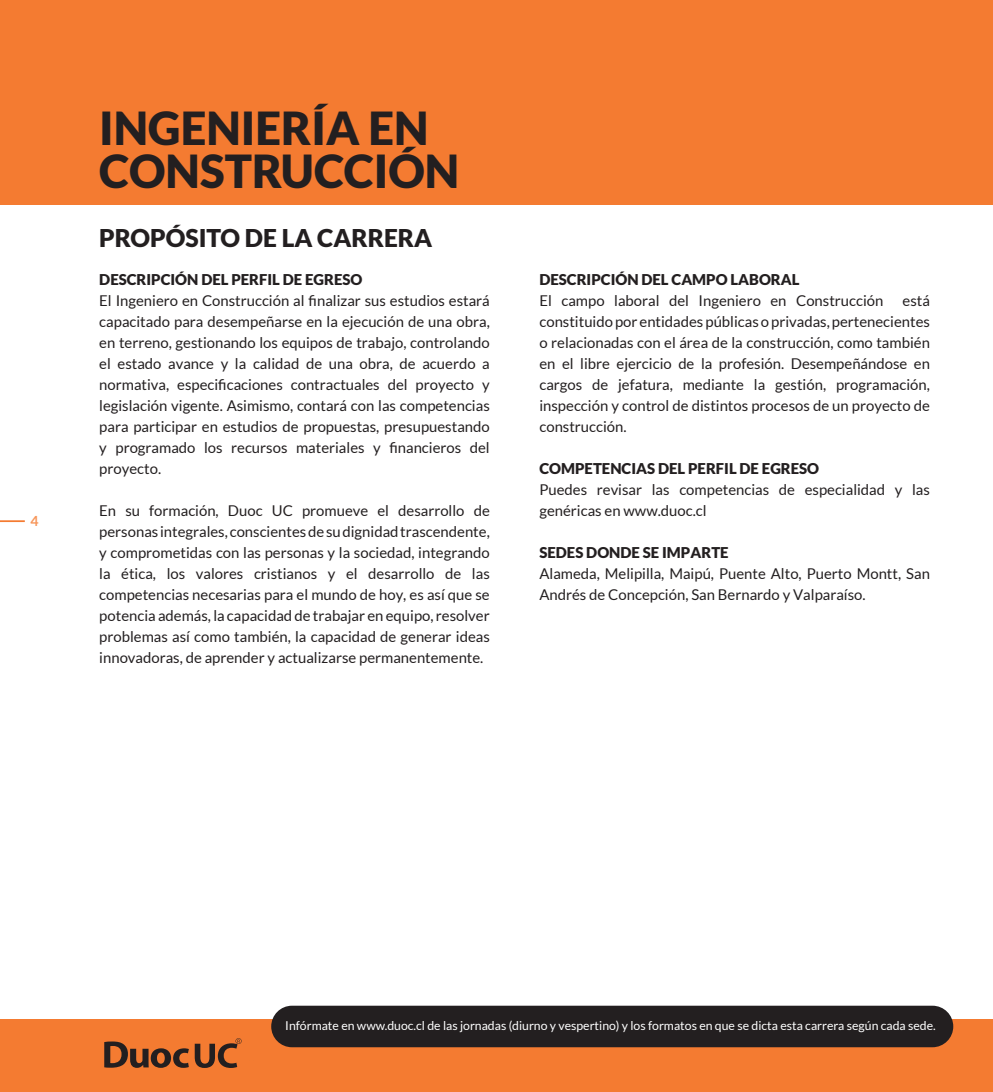
<style>
.page{position:relative;width:993px;height:1092px;background:#fff}
.page>*{position:absolute;margin:0;border:0;box-sizing:border-box;transform-origin:0 0}
.t1{font:900 45.5px/43.8px "Lato";color:#231f20}
.t2{font:900 24.5px "Lato";color:#231f20}
.t3{font:14.88px/21px "Lato";color:#231f20;text-align:justify}
.t4{font:900 14.88px "Lato";color:#231f20}
.t5{font:700 14px "Lato";color:#f7965a}
.t6{font:12.25px "Lato";color:#fff}
</style>
<div class="page">
<hr style="left:0;top:520px;width:25px;height:2px;background:#f47b31">
<div style="left:0;top:1019px;width:992px;height:72px;background:#f47b31"></div>
<svg style="left:104px;top:1041px;width:85px;height:26px"></svg>
<svg style="left:195px;top:1038px;width:46px;height:29px"></svg>
<div style="left:271px;top:1005px;width:681px;height:42px;background:#231f20;border-radius:21px"></div>
<div style="left:0;top:0;width:992px;height:204px;background:#f47b31"></div>
<p class="t5" style="left:31px;top:512px;width:10px">4</p>
<p class="t1" style="left:99px;top:105px;width:361px">INGENIERÍA EN<br>CONSTRUCCIÓN</p>
<h2 class="t2" style="left:99px;top:224px;width:334px">PROPÓSITO DE LA CARRERA</h2>
<p class="t4" style="left:99px;top:270px;width:264px">DESCRIPCIÓN DEL PERFIL DE EGRESO</p>
<p class="t3" style="left:99px;top:290px;width:392px">El Ingeniero en Construcción al finalizar sus estudios estará capacitado para desempeñarse en la ejecución de una obra, en terreno, gestionando los equipos de trabajo, controlando el estado avance y la calidad de una obra, de acuerdo a normativa, especificaciones contractuales del proyecto y legislación vigente. Asimismo, contará con las competencias para participar en estudios de propuestas, presupuestando y programado los recursos materiales y financieros del proyecto.</p>
<p class="t3" style="left:99px;top:500px;width:392px">En su formación, Duoc UC promueve el desarrollo de personas integrales, conscientes de su dignidad trascendente, y comprometidas con las personas y la sociedad, integrando la ética, los valores cristianos y el desarrollo de las competencias necesarias para el mundo de hoy, es así que se potencia además, la capacidad de trabajar en equipo, resolver problemas así como también, la capacidad de generar ideas innovadoras, de aprender y actualizarse permanentemente.</p>
<p class="t4" style="left:539px;top:270px;width:261px">DESCRIPCIÓN DEL CAMPO LABORAL</p>
<p class="t3" style="left:539px;top:290px;width:345px">El campo laboral del Ingeniero en Construcción</p>
<p class="t3" style="left:539px;top:290px;width:392px;text-indent:363px">está constituido por entidades públicas o privadas, pertenecientes o relacionadas con el área de la construcción, como también en el libre ejercicio de la profesión. Desempeñándose en cargos de jefatura, mediante la gestión, programación, inspección y control de distintos procesos de un proyecto de construcción.</p>
<p class="t4" style="left:539px;top:459px;width:281px">COMPETENCIAS DEL PERFIL DE EGRESO</p>
<p class="t3" style="left:539px;top:479px;width:392px">Puedes revisar las competencias de especialidad y las genéricas en www.duoc.cl</p>
<p class="t4" style="left:539px;top:543px;width:191px">SEDES DONDE SE IMPARTE</p>
<p class="t3" style="left:539px;top:563px;width:392px">Alameda, Melipilla, Maipú, Puente Alto, Puerto Montt, San<br>Andrés de Concepción, San Bernardo y Valparaíso.</p>
<p class="t6" style="left:285px;top:1019px;width:652px">Infórmate en www.duoc.cl de las jornadas (diurno y vespertino) y los formatos en que se dicta esta carrera según cada sede.</p>
</div>
